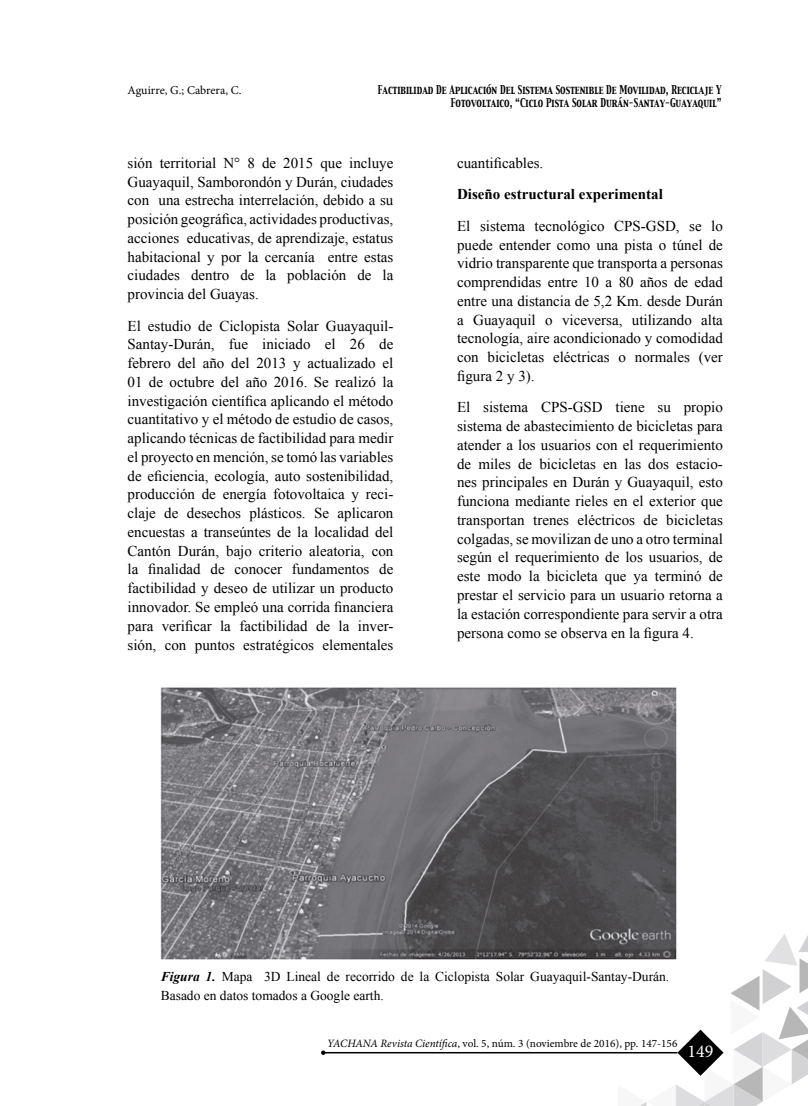
<style>
.page{position:relative;width:808px;height:1106px;background:#fff}
.page>*{position:absolute;margin:0;border:0;box-sizing:border-box;transform-origin:0 0}
.t1{font:18px "Minion Pro";color:#fff}
.t2{font:15px/18.8px "Times New Roman";color:#000;text-align:justify}
.t3{font:700 15px "Times New Roman";color:#000}
.t4{font:13.5px/18.8px "Times New Roman";color:#000}
.t5{font:12px "Minion Pro";color:#000}
.t6{font:11.25px "Minion Pro";color:#000}
.t7{font:10.8px/13.5px "Capitals";color:#000;text-align:right;scale:.77 1}
.s1{font-weight:700;font-style:italic}
.s2{font-style:italic}
</style>
<div class="page">
<svg style="left:618px;top:934px;width:190px;height:172px"></svg>
<svg style="left:321px;top:1050px;width:4px;height:4px"></svg>
<hr style="left:325px;top:1052px;width:352px;height:1px;background:#000">
<img style="left:160px;top:687px;width:530px;height:284px">
<p class="t5" style="left:128px;top:82px;width:115px">Aguirre, G.; Cabrera, C.</p>
<p class="t7" style="left:378px;top:83px;width:448px">Factibilidad De Aplicación Del Sistema Sostenible De Movilidad, Reciclaje Y<br>Fotovoltaico, “Ciclo Pista Solar Durán-Santay-Guayaquil”</p>
<p class="t2" style="left:128px;top:153px;width:267px">sión territorial N° 8 de 2015 que incluye Guayaquil, Samborondón y Durán, ciudades con una estrecha interrelación, debido a su posición geográfica, actividades productivas, acciones educativas, de aprendizaje, estatus habitacional y por la cercanía entre estas ciudades dentro de la población de la provincia del Guayas.</p>
<p class="t2" style="left:128px;top:316px;width:267px">El estudio de Ciclopista Solar Guayaquil-Santay-Durán, fue iniciado el 26 de febrero del año del 2013 y actualizado el 01 de octubre del año 2016. Se realizó la investigación científica aplicando el método cuantitativo y el método de estudio de casos, aplicando técnicas de factibilidad para medir el proyecto en mención, se tomó las variables de eficiencia, ecología, auto sostenibilidad, producción de energía fotovoltaica y reci&shy;claje de desechos plásticos. Se aplicaron encuestas a transeúntes de la localidad del Cantón Durán, bajo criterio aleatoria, con la finalidad de conocer fundamentos de factibilidad y deseo de utilizar un producto innovador. Se empleó una corrida financiera para verificar la factibilidad de la inver&shy;sión, con puntos estratégicos elementales</p>
<p class="t2" style="left:457px;top:153px;width:88px">cuantificables.</p>
<p class="t3" style="left:457px;top:184px;width:207px">Diseño estructural experimental</p>
<p class="t2" style="left:457px;top:216px;width:267px">El sistema tecnológico CPS-GSD, se lo puede entender como una pista o túnel de vidrio transparente que transporta a personas comprendidas entre 10 a 80 años de edad entre una distancia de 5,2 Km. desde Durán a Guayaquil o viceversa, utilizando alta tecnología, aire acondicionado y comodidad con bicicletas eléctricas o normales (ver figura 2 y 3).</p>
<p class="t2" style="left:457px;top:398px;width:267px">El sistema CPS-GSD tiene su propio sistema de abastecimiento de bicicletas para atender a los usuarios con el requerimiento de miles de bicicletas en las dos estacio&shy;nes principales en Durán y Guayaquil, esto funciona mediante rieles en el exterior que transportan trenes eléctricos de bicicletas colgadas, se movilizan de uno a otro terminal según el requerimiento de los usuarios, de este modo la bicicleta que ya terminó de prestar el servicio para un usuario retorna a la estación correspondiente para servir a otra persona como se observa en la figura 4.</p>
<p class="t4" style="left:161px;top:966px;width:510px"><span class="s1">Figura 1.</span> Mapa 3D Lineal de recorrido de la Ciclopista Solar Guayaquil-Santay-Durán.<br>Basado en datos tomados a Google earth.</p>
<p class="t6" style="left:327px;top:1036px;width:352px"><span class="s2">YACHANA Revista Científica</span>, vol. 5, núm. 3 (noviembre de 2016), pp. 147-156</p>
<p class="t1" style="left:687px;top:1039px;width:27px">149</p>
</div>
